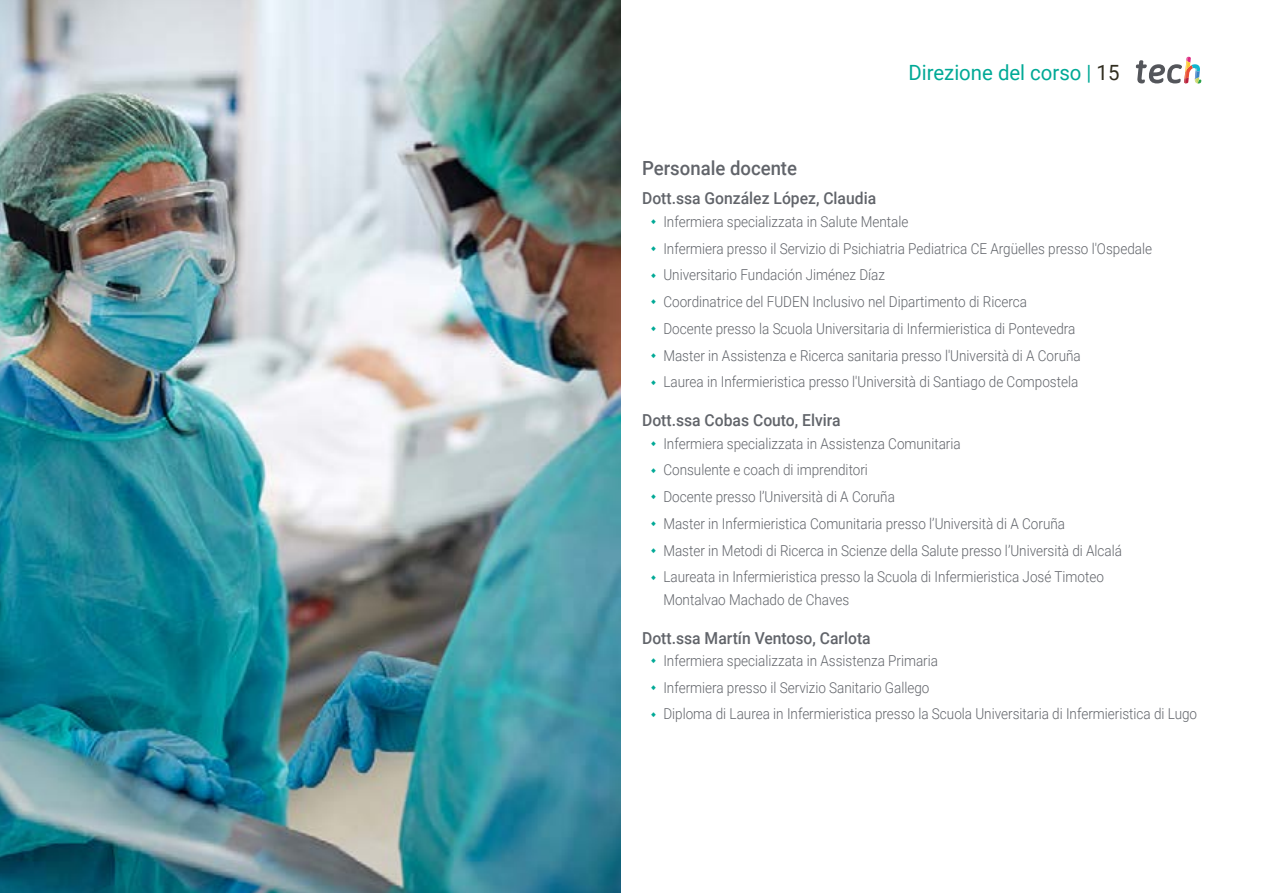
<style>
.page{position:relative;width:1263px;height:893px;background:#fff}
.page>*{position:absolute;margin:0;border:0;box-sizing:border-box;transform-origin:0 0}
.t1{font:21px "Roboto";color:#00a996}
.t2{font:500 19.5px "Roboto";color:#61646a;scale:.95 1}
.t3{font:500 16.5px "Roboto";color:#61646a;scale:.95 1}
.t4{font:300 15px/26.7px "Roboto";color:#61646a;scale:.9 1}
.s1{color:#312e20}
</style>
<div class="page">
<svg style="left:1136px;top:57px;width:65px;height:27px"></svg>
<img style="left:0;top:0;width:621px;height:893px">
<h1 class="t1" style="left:908px;top:57px;width:213px">Direzione del corso | <span class="s1">15</span></h1>
<h2 class="t2" style="left:642px;top:155px;width:165px">Personale docente</h2>
<p class="t3" style="left:642px;top:187px;width:248px">Dott.ssa González López, Claudia</p>
<p class="t4" style="left:663px;top:208px;width:545px">Infermiera specializzata in Salute Mentale<br>Infermiera presso il Servizio di Psichiatria Pediatrica CE Argüelles presso l'Ospedale Universitario Fundación Jiménez Díaz<br>Coordinatrice del FUDEN Inclusivo nel Dipartimento di Ricerca<br>Docente presso la Scuola Universitaria di Infermieristica di Pontevedra<br>Master in Assistenza e Ricerca sanitaria presso l'Università di A Coruña<br>Laurea in Infermieristica presso l'Università di Santiago de Compostela</p>
<p class="t3" style="left:642px;top:409px;width:210px">Dott.ssa Cobas Couto, Elvira</p>
<p class="t4" style="left:663px;top:429px;width:511px">Infermiera specializzata in Assistenza Comunitaria<br>Consulente e coach di imprenditori<br>Docente presso l’Università di A Coruña<br>Master in Infermieristica Comunitaria presso l’Università di A Coruña<br>Master in Metodi di Ricerca in Scienze della Salute presso l’Università di Alcalá Laureata in Infermieristica presso la Scuola di Infermieristica José Timoteo</p>
<p class="t4" style="left:663px;top:585px;width:208px">Montalvao Machado de Chaves</p>
<p class="t3" style="left:642px;top:626px;width:242px">Dott.ssa Martín Ventoso, Carlota</p>
<p class="t4" style="left:663px;top:647px;width:595px">Infermiera specializzata in Assistenza Primaria<br>Infermiera presso il Servizio Sanitario Gallego<br>Diploma di Laurea in Infermieristica presso la Scuola Universitaria di Infermieristica di Lugo</p>
</div>
